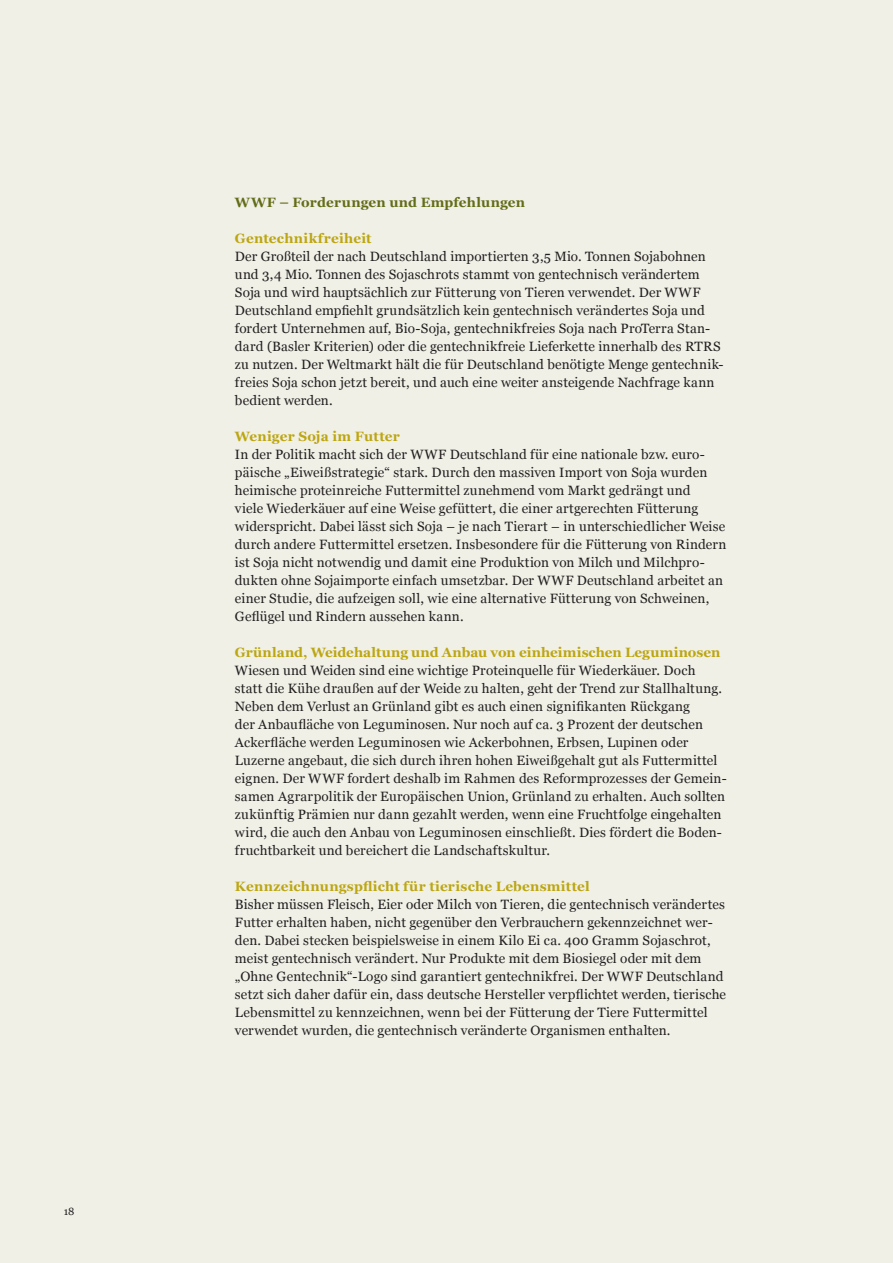
<style>
.page{position:relative;width:893px;height:1263px;background:#f0f0e6}
.page>*{position:absolute;margin:0;border:0;box-sizing:border-box;transform-origin:0 0}
.t1{font:13.5px/18px "Georgia";letter-spacing:.01em;color:#231f20}
.t2{font:700 13.5px "Georgia";letter-spacing:.01em;color:#bca611}
.t3{font:700 13.5px "Georgia";letter-spacing:.01em;color:#636c17}
.t4{font:10.5px "Georgia";color:#231f20}
</style>
<div class="page">
<p class="t4" style="left:64px;top:1205px;width:12px">18</p>
<p class="t3" style="left:235px;top:194px;width:292px">WWF – Forderungen und Empfehlungen</p>
<p class="t2" style="left:235px;top:230px;width:138px">Gentechnikfreiheit</p>
<p class="t1" style="left:235px;top:247px;width:490px">Der Großteil der nach Deutschland importierten 3,5 Mio. Tonnen Sojabohnen und 3,4 Mio. Tonnen des Sojaschrots stammt von gentechnisch verändertem Soja und wird hauptsächlich zur Fütterung von Tieren verwendet. Der WWF Deutschland empfiehlt grundsätzlich kein gentechnisch verändertes Soja und fordert Unternehmen auf, Bio-Soja, gentechnikfreies Soja nach ProTerra Stan&shy;dard (Basler Kriterien) oder die gentechnikfreie Lieferkette innerhalb des RTRS zu nutzen. Der Weltmarkt hält die für Deutschland benötigte Menge gentechnik&shy;freies Soja schon jetzt bereit, und auch eine weiter ansteigende Nachfrage kann bedient werden.</p>
<p class="t2" style="left:235px;top:428px;width:166px">Weniger Soja im Futter</p>
<p class="t1" style="left:235px;top:445px;width:493px">In der Politik macht sich der WWF Deutschland für eine nationale bzw. euro&shy;päische „Eiweißstrategie“ stark. Durch den massiven Import von Soja wurden heimische proteinreiche Futtermittel zunehmend vom Markt gedrängt und<br>viele Wiederkäuer auf eine Weise gefüttert, die einer artgerechten Fütterung widerspricht. Dabei lässt sich Soja – je nach Tierart – in unterschiedlicher Weise durch andere Futtermittel ersetzen. Insbesondere für die Fütterung von Rindern ist Soja nicht notwendig und damit eine Produktion von Milch und Milchpro&shy;dukten ohne Sojaimporte einfach umsetzbar. Der WWF Deutschland arbeitet an einer Studie, die aufzeigen soll, wie eine alternative Fütterung von Schweinen, Geflügel und Rindern aussehen kann.</p>
<p class="t2" style="left:235px;top:644px;width:487px">Grünland, Weidehaltung und Anbau von einheimischen Leguminosen</p>
<p class="t1" style="left:235px;top:661px;width:493px">Wiesen und Weiden sind eine wichtige Proteinquelle für Wiederkäuer. Doch<br>statt die Kühe draußen auf der Weide zu halten, geht der Trend zur Stallhaltung.<br>Neben dem Verlust an Grünland gibt es auch einen signifikanten Rückgang<br>der Anbaufläche von Leguminosen. Nur noch auf ca. 3 Prozent der deutschen Ackerfläche werden Leguminosen wie Ackerbohnen, Erbsen, Lupinen oder Luzerne angebaut, die sich durch ihren hohen Eiweißgehalt gut als Futtermittel eignen. Der WWF fordert deshalb im Rahmen des Reformprozesses der Gemein&shy;samen Agrarpolitik der Europäischen Union, Grünland zu erhalten. Auch sollten zukünftig Prämien nur dann gezahlt werden, wenn eine Fruchtfolge eingehalten wird, die auch den Anbau von Leguminosen einschließt. Dies fördert die Boden&shy;fruchtbarkeit und bereichert die Landschaftskultur.</p>
<p class="t2" style="left:235px;top:878px;width:356px">Kennzeichnungspflicht für tierische Lebensmittel</p>
<p class="t1" style="left:235px;top:895px;width:493px">Bisher müssen Fleisch, Eier oder Milch von Tieren, die gentechnisch verändertes Futter erhalten haben, nicht gegenüber den Verbrauchern gekennzeichnet wer&shy;den. Dabei stecken beispielsweise in einem Kilo Ei ca. 400 Gramm Sojaschrot, meist gentechnisch verändert. Nur Produkte mit dem Biosiegel oder mit dem „Ohne Gentechnik“-Logo sind garantiert gentechnikfrei. Der WWF Deutschland setzt sich daher dafür ein, dass deutsche Hersteller verpflichtet werden, tierische Lebensmittel zu kennzeichnen, wenn bei der Fütterung der Tiere Futtermittel verwendet wurden, die gentechnisch veränderte Organismen enthalten.</p>
</div>
